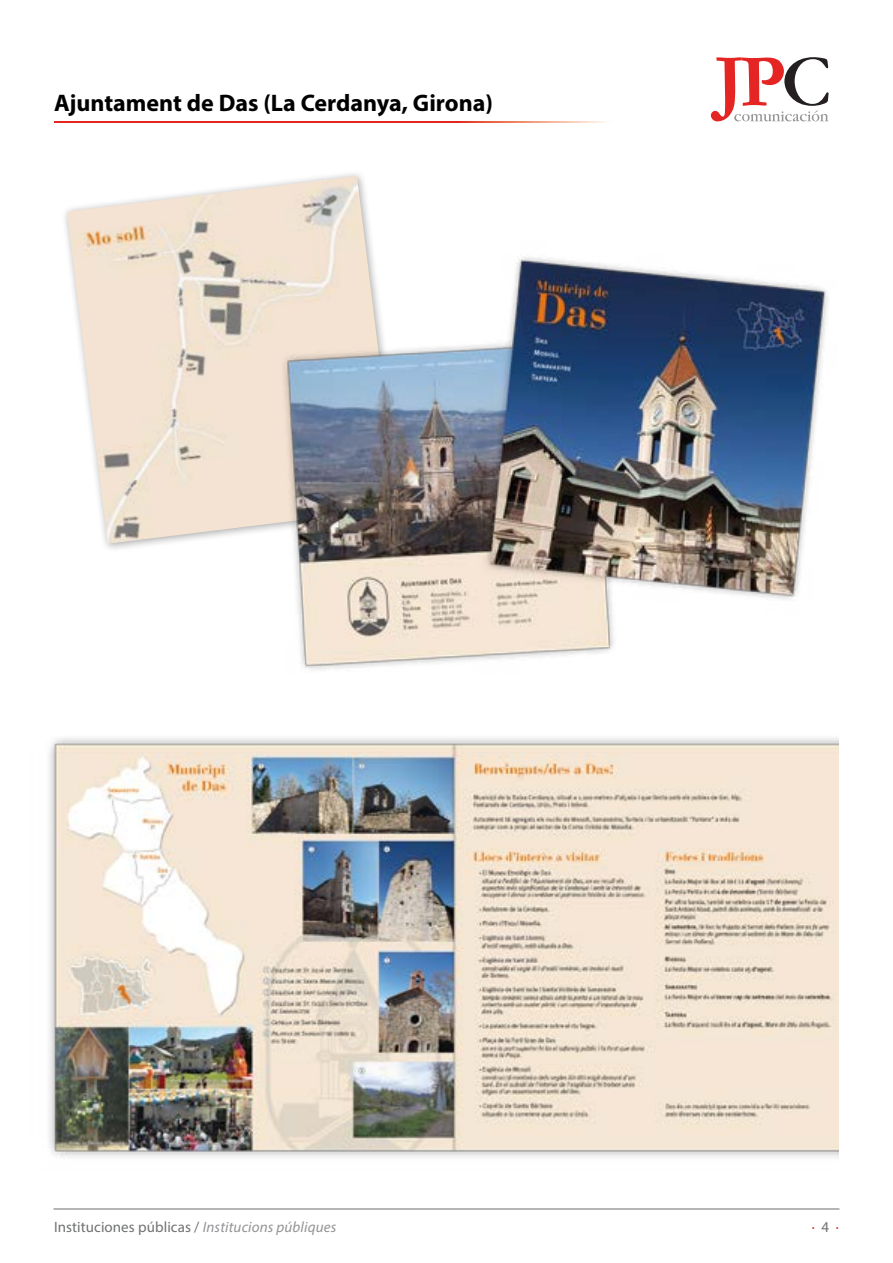
<style>
.page{position:relative;width:893px;height:1263px;background:#fff}
.page>*{position:absolute;margin:0;border:0;box-sizing:border-box;transform-origin:0 0}
.t1{font:700 24px "Myriad Pro";color:#000}
.t2{font:15px "Myriad Pro";letter-spacing:.005em;color:#707172}
.t3{font:15px "Myriad Pro";color:#e42523}
.s1{font-style:italic;color:#929395}
.s2{color:#707172}
</style>
<div class="page">
<hr style="left:54px;top:1208px;width:785px;height:2px;background:#9c9e9f">
<svg style="left:54px;top:121px;width:553px;height:2px"></svg>
<svg style="left:711px;top:57px;width:117px;height:64px"></svg>
<img style="left:67px;top:176px;width:301px;height:368px">
<img style="left:49px;top:738px;width:790px;height:420px">
<img style="left:250px;top:219px;width:578px;height:452px">
<h1 class="t1" style="left:54px;top:87px;width:440px">Ajuntament de Das (La Cerdanya, Girona)</h1>
<p class="t2" style="left:54px;top:1217px;width:284px">Instituciones públicas / <span class="s1">Institucions públiques</span></p>
<p class="t3" style="left:812px;top:1217px;width:29px">· <span class="s2">4</span> ·</p>
</div>
